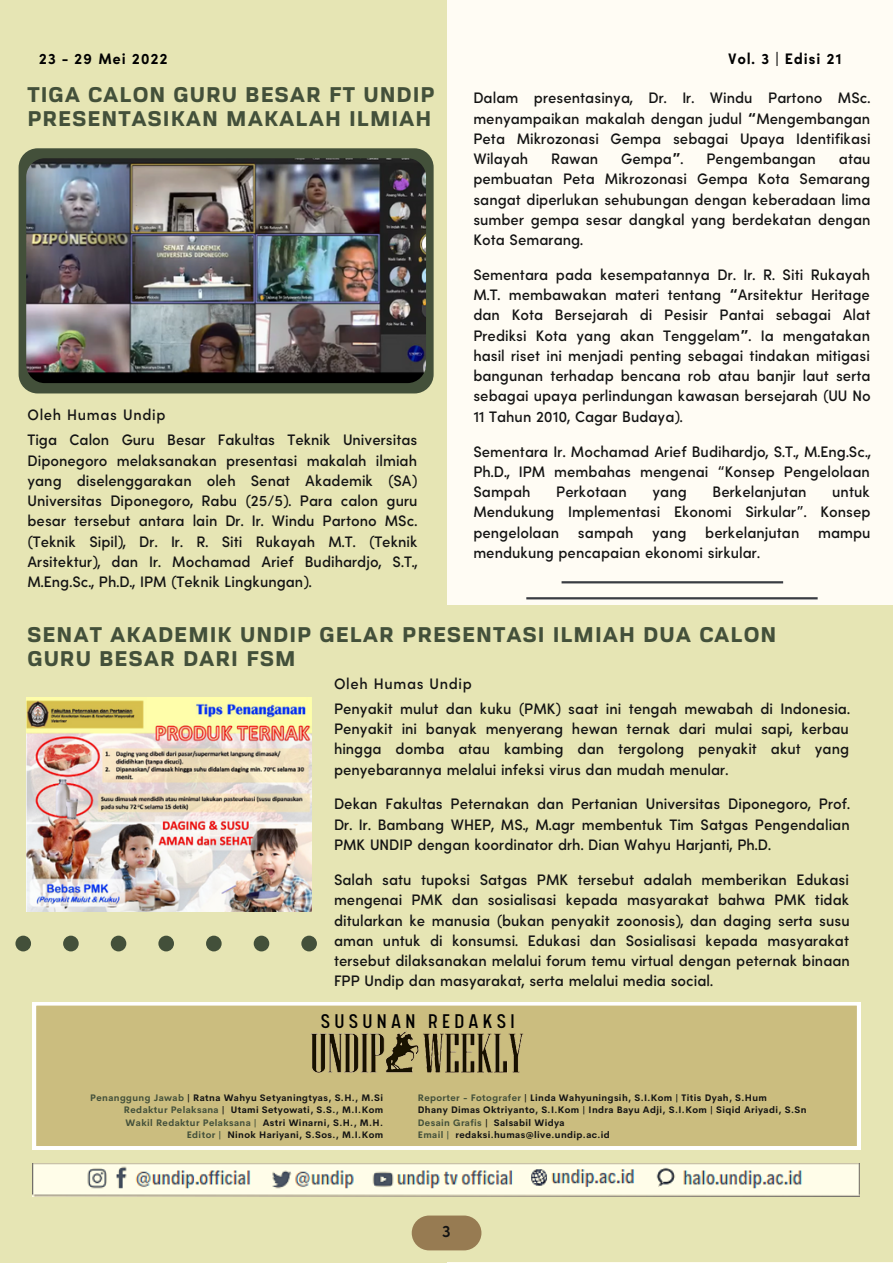
<style>
.page{position:relative;width:893px;height:1264px;background:#fff}
.page>*{position:absolute;margin:0;border:0;box-sizing:border-box;transform-origin:0 0}
.t1{font:700 22.5px/23.5px "Akzentica 4 F Extra";letter-spacing:.045em;color:#43503a}
.t2{font:22.2px "Calps Sans";letter-spacing:.195em;color:#000}
.t3{font:700 16.5px "Brutel";color:#131313}
.t4{font:600 15px/20.2px "Brutel";color:#131313;text-align:justify}
.t5{font:800 15px "Brutel";letter-spacing:.045em;color:#010101}
.t6{font:700 9.3px/12.3px "Cerebri Sans";letter-spacing:.045em;color:#131313;text-align:right}
.s1{font-family:"Noto Sans Gurmukhi";font-weight:700}
.s2{font-family:"Noto Sans Gurmukhi";font-weight:400}
.s3{color:#43503a}
</style>
<div class="page">
<div style="left:0;top:0;width:892px;height:1262px;background:#fffcf4"></div>
<div style="left:0;top:0;width:446px;height:1262px;background:#e6e5b4"></div>
<div style="left:0;top:605px;width:892px;height:656px;background:#e6e5b4"></div>
<div style="left:411px;top:1215px;width:70px;height:35px;background:#977b52;border-radius:17px"></div>
<div style="left:19px;top:148px;width:414px;height:245px;background:#43503a;border-radius:19px"></div>
<img style="left:26px;top:158px;width:400px;height:225px;border-radius:19px">
<hr style="left:526px;top:597px;width:291px;height:2px;background:#393c42">
<hr style="left:561px;top:581px;width:222px;height:2px;background:#393c42">
<img style="left:33px;top:1163px;width:826px;height:33px">
<div style="left:33px;top:1002px;width:827px;height:147px;background:#cbbd7f"></div>
<img style="left:308px;top:1024px;width:219px;height:52px">
<img style="left:26px;top:697px;width:286px;height:214px">
<svg style="left:15px;top:935px;width:302px;height:16px"></svg>
<p class="t5" style="left:39px;top:52px;width:130px">23 - 29 Mei 2022</p>
<p class="t5" style="left:728px;top:52px;width:115px">Vol. 3 | Edisi 21</p>
<h1 class="t1" style="left:27px;top:85px;width:408px">TIGA CALON GURU BESAR FT UNDIP<br>PRESENTASIKAN MAKALAH ILMIAH</h1>
<p class="t4" style="left:27px;top:403px;width:391px;line-height:25.5px">Oleh Humas Undip<br>Tiga Calon Guru Besar Fakultas Teknik Universitas</p>
<p class="t4" style="left:27px;top:451px;width:391px">Diponegoro melaksanakan presentasi makalah ilmiah yang diselenggarakan oleh Senat Akademik (SA)<br>Universitas Diponegoro, Rabu (25/5). Para calon guru besar tersebut antara lain Dr. Ir. Windu Partono MSc. (Teknik Sipil), Dr. Ir. R. Siti Rukayah M.T. (Teknik Arsitektur), dan Ir. Mochamad Arief Budihardjo, S.T., M.Eng.Sc., Ph.D., IPM (Teknik Lingkungan).</p>
<p class="t4" style="left:473px;top:89px;width:399px">Dalam presentasinya, Dr. Ir. Windu Partono MSc. menyampaikan makalah dengan judul <span class="s1">“</span>Mengembangan Peta Mikrozonasi Gempa sebagai Upaya Identifikasi Wilayah</p>
<p class="t4" style="left:551px;top:150px;width:49px">Rawan</p>
<p class="t4" style="left:621px;top:150px;width:64px">Gempa<span class="s1">”</span>.</p>
<p class="t4" style="left:706px;top:150px;width:111px">Pengembangan</p>
<p class="t4" style="left:473px;top:150px;width:399px;text-indent:365px">atau pembuatan Peta Mikrozonasi Gempa Kota Semarang sangat diperlukan sehubungan dengan keberadaan lima sumber gempa sesar dangkal yang berdekatan dengan Kota Semarang.</p>
<p class="t4" style="left:473px;top:266px;width:399px">Sementara pada kesempatannya Dr. Ir. R. Siti Rukayah M.T. membawakan materi tentang <span class="s1">“</span>Arsitektur Heritage dan Kota Bersejarah di Pesisir Pantai sebagai Alat Prediksi Kota yang akan Tenggelam<span class="s1">”</span>. Ia mengatakan hasil riset ini menjadi penting sebagai tindakan mitigasi bangunan terhadap bencana rob atau banjir laut serta sebagai upaya perlindungan kawasan bersejarah (UU No 11 Tahun 2010, Cagar Budaya).</p>
<p class="t4" style="left:473px;top:442px;width:399px">Sementara Ir. Mochamad Arief Budihardjo, S.T., M.Eng.Sc., Ph.D., IPM membahas mengenai <span class="s2">“</span>Konsep Pengelolaan Sampah</p>
<p class="t4" style="left:473px;top:483px;width:399px;text-indent:359px">untuk Mendukung Implementasi Ekonomi Sirkular<span class="s2">”</span>. Konsep pengelolaan sampah yang berkelanjutan mampu mendukung pencapaian ekonomi sirkular.</p>
<p class="t4" style="left:556px;top:483px;width:72px">Perkotaan</p>
<p class="t4" style="left:652px;top:483px;width:36px">yang</p>
<p class="t4" style="left:712px;top:483px;width:95px">Berkelanjutan</p>
<h1 class="t1" style="left:27px;top:625px;width:750px">SENAT AKADEMIK UNDIP GELAR PRESENTASI ILMIAH DUA CALON<br>GURU BESAR DARI FSM</h1>
<p class="t4" style="left:334px;top:672px;width:517px;line-height:24.8px">Oleh Humas Undip<br>Penyakit mulut dan kuku (PMK) saat ini tengah mewabah di Indonesia.</p>
<p class="t4" style="left:334px;top:720px;width:516px">Penyakit ini banyak menyerang hewan ternak dari mulai sapi, kerbau hingga domba atau kambing dan tergolong penyakit akut yang penyebarannya melalui infeksi virus dan mudah menular.</p>
<p class="t4" style="left:334px;top:795px;width:517px">Dekan Fakultas Peternakan dan Pertanian Universitas Diponegoro, Prof.<br>Dr. Ir. Bambang WHEP, MS., M.agr membentuk Tim Satgas Pengendalian PMK UNDIP dengan koordinator drh. Dian Wahyu Harjanti, Ph.D.</p>
<p class="t4" style="left:334px;top:871px;width:517px">Salah satu tupoksi Satgas PMK tersebut adalah memberikan Edukasi mengenai PMK dan sosialisasi kepada masyarakat bahwa PMK tidak ditularkan ke manusia (bukan penyakit zoonosis), dan daging serta susu aman untuk di konsumsi. Edukasi dan Sosialisasi kepada masyarakat tersebut dilaksanakan melalui forum temu virtual dengan peternak binaan FPP Undip dan masyarakat, serta melalui media social.</p>
<h2 class="t2" style="left:321px;top:1012px;width:195px">SUSUNAN REDAKSI</h2>
<p class="t6" style="left:90px;top:1091px;width:294px"><span class="s3">Penanggung Jawab</span> | Ratna Wahyu Setyaningtyas, S.H., M.Si <span class="s3">Redaktur Pelaksana</span> | Utami Setyowati, S.S., M.I.Kom<br><span class="s3">Wakil Redaktur Pelaksana |</span> Astri Winarni, S.H., M.H.<br><span class="s3">Editor |</span> Ninok Hariyani, S.Sos., M.I.Kom</p>
<p class="t6" style="left:418px;top:1091px;width:390px;text-align:left"><span class="s3">Reporter - Fotografer</span> | Linda Wahyuningsih, S.I.Kom | Titis Dyah, S.Hum<br>Dhany Dimas Oktriyanto, S.I.Kom | Indra Bayu Adji, S.I.Kom | Siqid Ariyadi, S.Sn <span class="s3">Desain Grafis</span> | Salsabil Widya<br><span class="s3">Email |</span> redaksi.humas@live.undip.ac.id</p>
<p class="t3" style="left:442px;top:1224px;width:11px">3</p>
</div>
